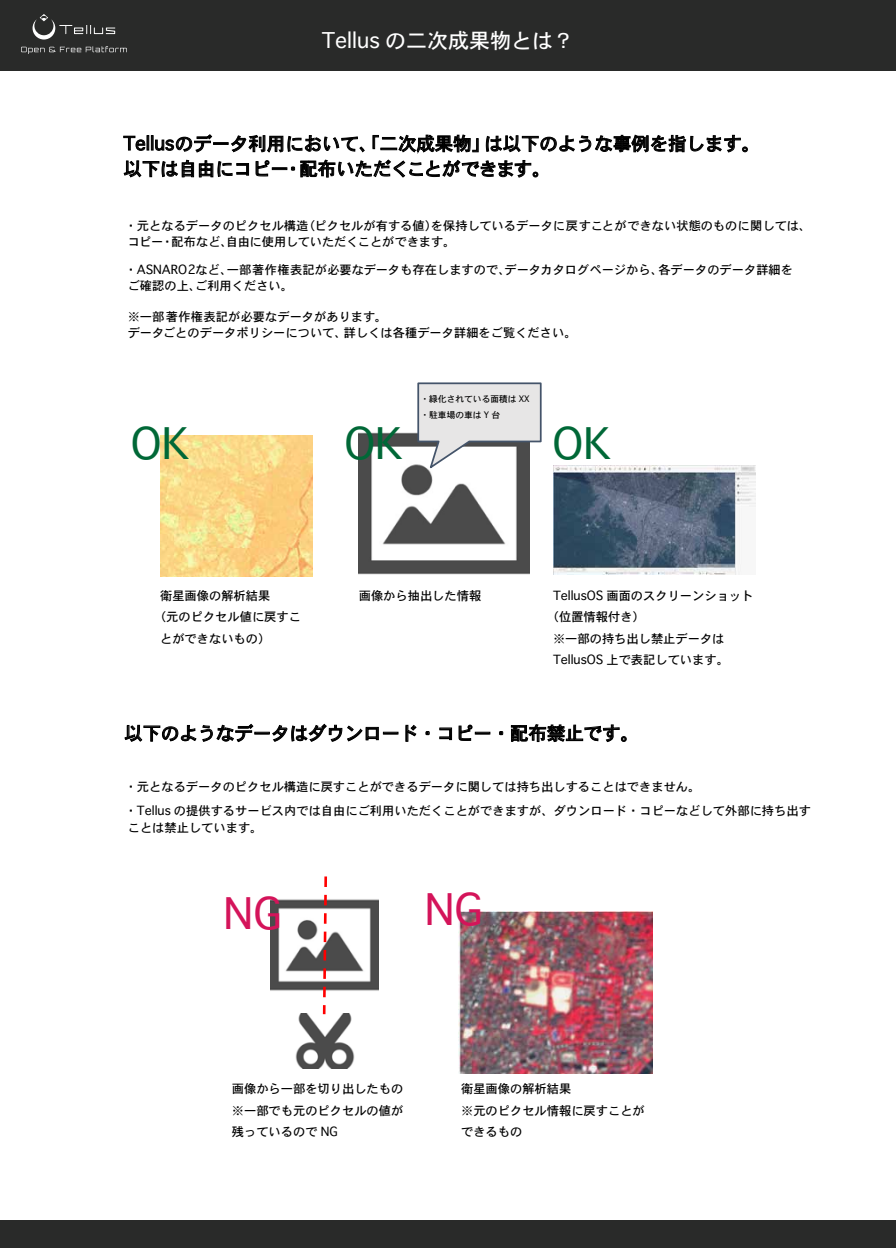
<style>
.page{position:relative;width:896px;height:1248px;background:#292a29}
.page>*{position:absolute;margin:0;border:0;box-sizing:border-box;transform-origin:0 0}
.t1{font:42px "Osaka";color:#006837}
.t2{font:42px "Osaka";color:#d4145a}
.t3{font:21px "Osaka";color:#fff}
.t4{font:18.38px/25.2px "Osaka";color:#000}
.t5{font:12.25px/21.4px "Osaka";color:#000}
.t6{font:8.75px/15.3px "Osaka";color:#000}
</style>
<div class="page">
<div style="left:0;top:72px;width:896px;height:1148px;background:#fff"></div>
<svg style="left:21px;top:46px;width:106px;height:8px"></svg>
<svg style="left:33px;top:14px;width:82px;height:26px"></svg>
<svg style="left:124px;top:134px;width:240px;height:18px"></svg>
<svg style="left:373px;top:135px;width:105px;height:18px"></svg>
<svg style="left:486px;top:135px;width:262px;height:17px"></svg>
<svg style="left:124px;top:160px;width:125px;height:17px"></svg>
<svg style="left:256px;top:160px;width:282px;height:17px"></svg>
<svg style="left:125px;top:724px;width:273px;height:18px"></svg>
<svg style="left:406px;top:725px;width:10px;height:16px"></svg>
<svg style="left:440px;top:728px;width:12px;height:12px"></svg>
<svg style="left:459px;top:725px;width:31px;height:15px"></svg>
<svg style="left:499px;top:731px;width:4px;height:4px"></svg>
<svg style="left:511px;top:724px;width:115px;height:18px"></svg>
<img style="left:359px;top:432px;width:170px;height:143px">
<img style="left:160px;top:436px;width:152px;height:141px">
<img style="left:553px;top:466px;width:203px;height:108px">
<svg style="left:416px;top:382px;width:126px;height:89px"></svg>
<img style="left:270px;top:899px;width:109px;height:92px">
<img style="left:295px;top:1013px;width:60px;height:55px">
<svg style="left:322px;top:876px;width:6px;height:141px"></svg>
<img style="left:458px;top:912px;width:195px;height:162px">
<h2 class="t3" style="left:322px;top:27px;width:254px">Tellus の二次成果物とは？</h2>
<h3 class="t4" style="left:123px;top:130px;width:638px">Tellusのデータ利用において、「二次成果物」は以下のような事例を指します。以下は自由にコピー・配布いただくことができます。</h3>
<p class="t5" style="left:125px;top:217px;width:688px;line-height:16.2px">・元となるデータのピクセル構造（ピクセルが有する値）を保持しているデータに戻すことができない状態のものに関しては、コピー・配布など、自由に使用していただくことができます。</p>
<p class="t5" style="left:125px;top:261px;width:670px;line-height:16.2px">・ASNARO2など、一部著作権表記が必要なデータも存在しますので、データカタログページから、各データのデータ詳細をご確認の上、ご利用ください。</p>
<p class="t5" style="left:128px;top:308px;width:450px;line-height:16.2px">※一部著作権表記が必要なデータがあります。<br>データごとのデータポリシーについて、詳しくは各種データ詳細をご覧ください。</p>
<p class="t6" style="left:420px;top:391px;width:111px">・緑化されている面積は XX・駐車場の車は Y 台</p>
<h1 class="t1" style="left:131px;top:417px;width:60px">OK</h1>
<h1 class="t1" style="left:344px;top:417px;width:60px">OK</h1>
<h1 class="t1" style="left:553px;top:417px;width:60px">OK</h1>
<p class="t5" style="left:160px;top:584px;width:112px">衛星画像の解析結果</p>
<p class="t5" style="left:154px;top:606px;width:148px">（元のピクセル値に戻すこ</p>
<p class="t5" style="left:160px;top:627px;width:112px">とができないもの）</p>
<p class="t5" style="left:359px;top:584px;width:124px">画像から抽出した情報</p>
<p class="t5" style="left:553px;top:584px;width:202px">TellusOS 画面のスクリーンショット</p>
<p class="t5" style="left:547px;top:606px;width:99px">（位置情報付き）</p>
<p class="t5" style="left:553px;top:627px;width:173px">※一部の持ち出し禁止データは</p>
<p class="t5" style="left:553px;top:648px;width:177px">TellusOS 上で表記しています。</p>
<h3 class="t4" style="left:124px;top:720px;width:516px">以下のようなデータはダウンロード・コピー・配布禁止です。</h3>
<p class="t5" style="left:125px;top:773px;width:688px;line-height:24.9px">・元となるデータのピクセル構造に戻すことができるデータに関しては持ち出しすることはできません。<br>・Tellus の提供するサービス内では自由にご利用いただくことができますが、ダウンロード・コピーなどして外部に持ち出す</p>
<p class="t5" style="left:128px;top:816px;width:136px">ことは禁止しています。</p>
<h1 class="t2" style="left:224px;top:887px;width:60px">NG</h1>
<h1 class="t2" style="left:425px;top:883px;width:60px">NG</h1>
<p class="t5" style="left:232px;top:1078px;width:173px;text-align:justify">画像から一部を切り出したもの※一部でも元のピクセルの値が残っているので NG</p>
<p class="t5" style="left:461px;top:1078px;width:185px">衛星画像の解析結果<br>※元のピクセル情報に戻すことができるもの</p>
</div>
